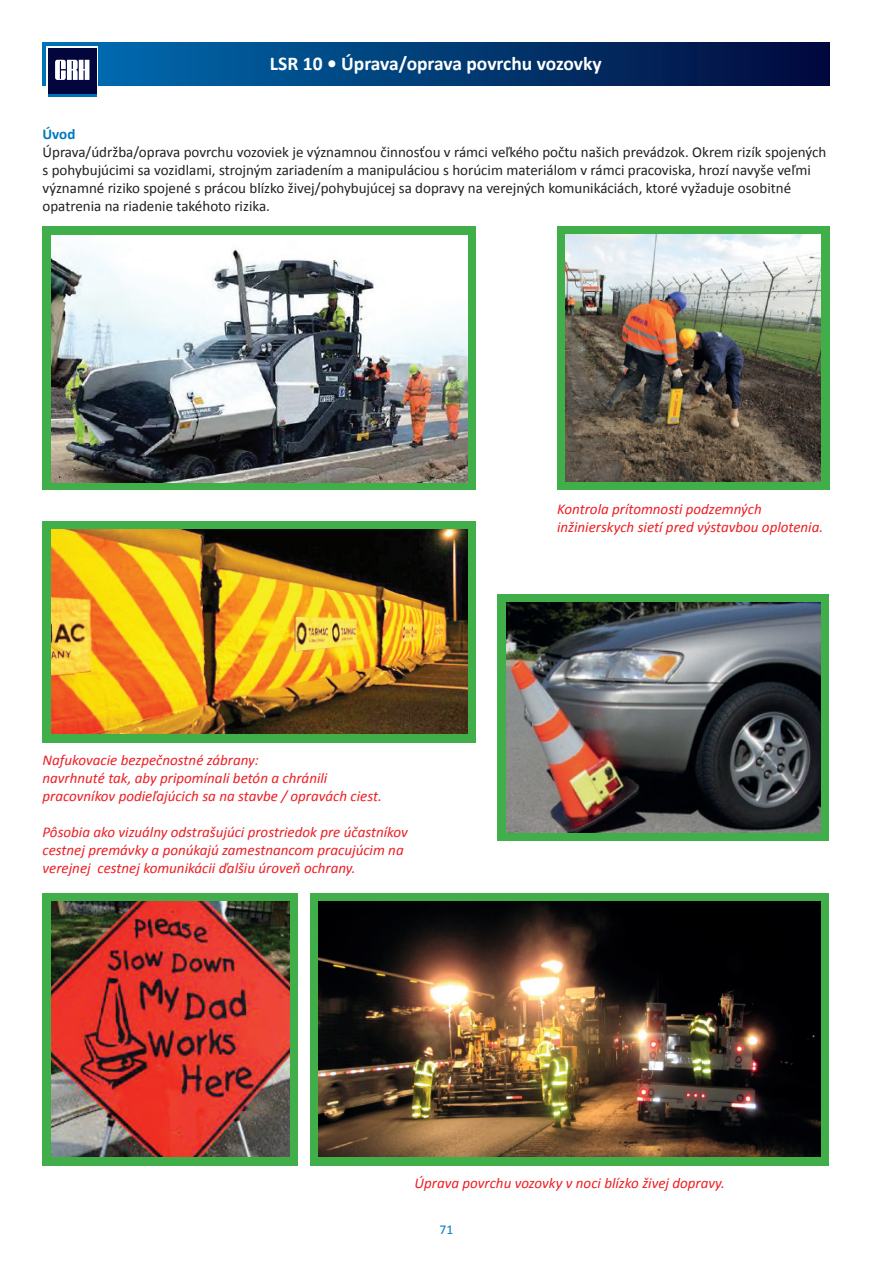
<style>
.page{position:relative;width:893px;height:1263px;background:#fff}
.page>*{position:absolute;margin:0;border:0;box-sizing:border-box;transform-origin:0 0}
.t1{font:700 19.5px "Calibri";color:#fff}
.t2{font:italic 15px/18px "Calibri";color:#ee1d23}
.t3{font:15px/18px "Calibri";color:#231f20}
.t4{font:700 15px "Calibri";color:#0079c2}
.t5{font:13.5px "Calibri";color:#0079c2}
</style>
<div class="page">
<div style="left:43px;top:43px;width:786px;height:42px;background:linear-gradient(to right,#0071b6,#02093b)"></div>
<div style="left:47px;top:47px;width:51px;height:51px;background:#fff"></div>
<div style="left:48px;top:48px;width:49px;height:49px;background:#02063d"></div>
<svg style="left:55px;top:60px;width:34px;height:20px"></svg>
<hr style="left:48px;top:94px;width:49px;height:3px;background:#0072bc">
<div style="left:43px;top:893px;width:255px;height:272px;background:#40ae49"></div>
<img style="left:51px;top:901px;width:238px;height:256px">
<div style="left:497px;top:594px;width:332px;height:246px;background:#40ae49"></div>
<img style="left:506px;top:602px;width:315px;height:230px">
<div style="left:43px;top:227px;width:433px;height:263px;background:#40ae49"></div>
<img style="left:51px;top:235px;width:417px;height:247px">
<div style="left:43px;top:521px;width:433px;height:221px;background:#40ae49"></div>
<img style="left:51px;top:529px;width:417px;height:204px">
<div style="left:310px;top:893px;width:519px;height:272px;background:#40ae49"></div>
<img style="left:319px;top:901px;width:502px;height:256px">
<div style="left:557px;top:227px;width:272px;height:263px;background:#40ae49"></div>
<img style="left:566px;top:235px;width:255px;height:247px">
<h1 class="t1" style="left:270px;top:51px;width:333px">LSR 10 • Úprava/oprava povrchu vozovky</h1>
<p class="t4" style="left:43px;top:124px;width:34px">Úvod</p>
<p class="t3" style="left:43px;top:143px;width:785px">Úprava/údržba/oprava povrchu vozoviek je významnou činnosťou v rámci veľkého počtu našich prevádzok. Okrem rizík spojených s pohybujúcimi sa vozidlami, strojným zariadením a manipuláciou s horúcim materiálom v rámci pracoviska, hrozí navyše veľmi významné riziko spojené s prácou blízko živej/pohybujúcej sa dopravy na verejných komunikáciách, ktoré vyžaduje osobitné opatrenia na riadenie takéhoto rizika.</p>
<p class="t2" style="left:43px;top:750px;width:341px">Nafukovacie bezpečnostné zábrany:<br>navrhnuté tak, aby pripomínali betón a chránili pracovníkov podieľajúcich sa na stavbe / opravách ciest.</p>
<p class="t2" style="left:43px;top:822px;width:367px">Pôsobia ako vizuálny odstrašujúci prostriedok pre účastníkov cestnej premávky a ponúkajú zamestnancom pracujúcim na verejnej cestnej komunikácii ďalšiu úroveň ochrany.</p>
<p class="t2" style="left:557px;top:499px;width:268px">Kontrola prítomnosti podzemných inžinierskych sietí pred výstavbou oplotenia.</p>
<p class="t2" style="left:415px;top:1174px;width:312px">Úprava povrchu vozovky v noci blízko živej dopravy.</p>
<p class="t5" style="left:440px;top:1221px;width:15px">71</p>
</div>
